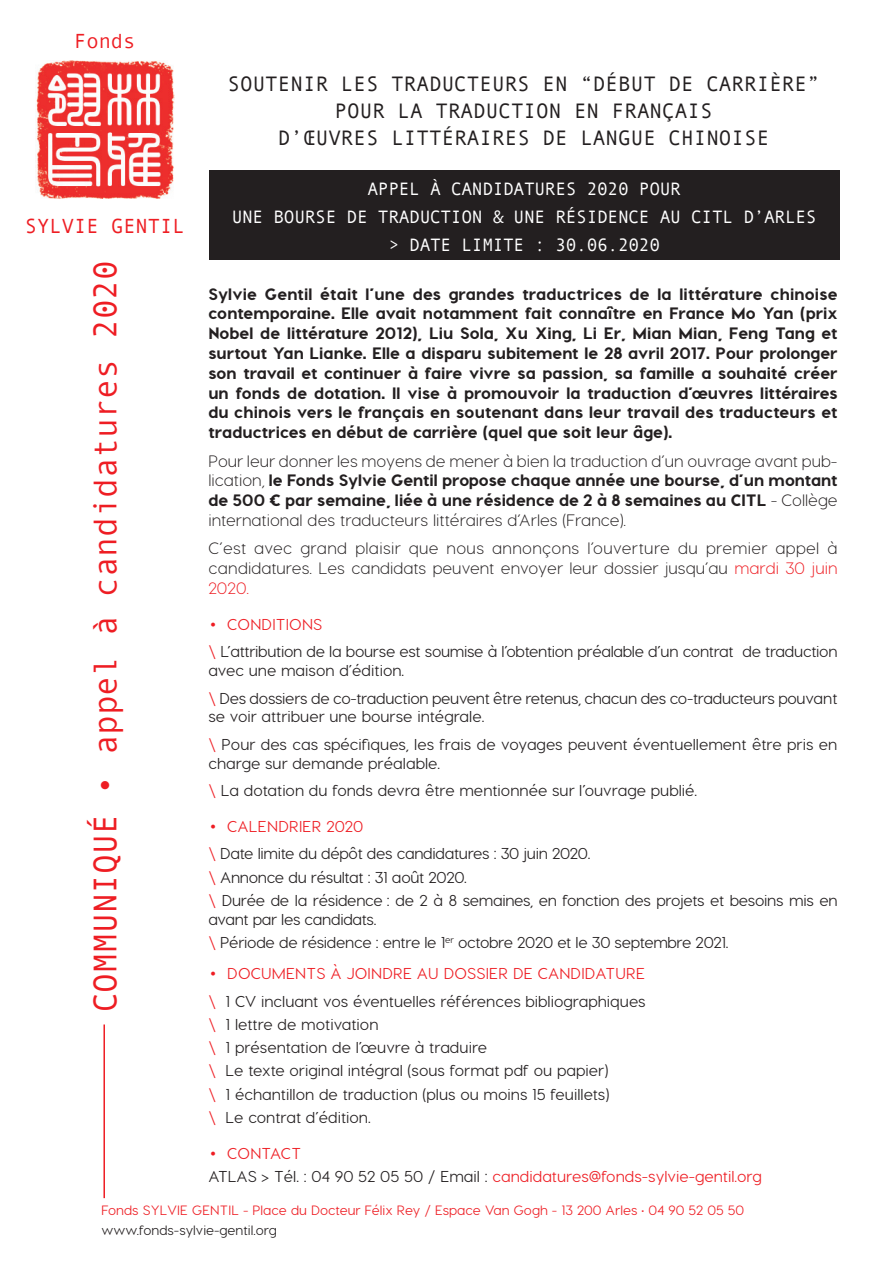
<style>
.page{position:relative;width:893px;height:1263px;background:#fff}
.page>*{position:absolute;margin:0;border:0;box-sizing:border-box;transform-origin:0 0}
.t1{font:33px "Andale Mono";color:#ee1d23}
.t2{font:21px/27px "Andale Mono";color:#231f20;text-align:center}
.t3{font:20.55px "Andale Mono";color:#ee1d23}
.t4{font:18px/28px "Andale Mono";letter-spacing:-.02em;color:#fff;text-align:center}
.t5{font:800 16.5px/19.8px "Visby CF";color:#231f20;text-align:justify}
.t6{font:300 16.5px/19.8px "Visby CF";color:#231f20;text-align:justify}
.t7{font:500 15.75px/27.5px "Visby CF";letter-spacing:-.005em;color:#231f20}
.t8{font:500 15.75px/23.1px "Visby CF";color:#ee1d23}
.t9{font:500 13.5px "Visby CF";color:#ee1d23}
.t10{font:500 13.5px "Visby CF";color:#231f20}
.s1{font-weight:800}
.s2{color:#ee1d23}
.s3{font-family:"Andale Mono";font-weight:400;color:#ee1d23}
.s4{font-family:"Andale Mono";font-weight:400}
.s5{color:#231f20}
</style>
<div class="page">
<img style="left:36px;top:60px;width:138px;height:139px">
<div style="left:209px;top:170px;width:631px;height:90px;background:#231f20"></div>
<hr style="left:103px;top:1024px;width:2px;height:174px;background:#ee1d23">
<h3 class="t3" style="left:74px;top:28px;width:63px">Fonds</h3>
<h3 class="t3" style="left:25px;top:212px;width:162px">SYLVIE GENTIL</h3>
<h2 class="t2" style="left:227px;top:69px;width:594px">SOUTENIR LES TRADUCTEURS EN “DÉBUT DE CARRIÈRE”<br>POUR LA TRADUCTION EN FRANÇAIS<br>D’ŒUVRES LITTÉRAIRES DE LANGUE CHINOISE</h2>
<p class="t4" style="left:232px;top:174px;width:586px">APPEL À CANDIDATURES 2020 POUR<br>UNE BOURSE DE TRADUCTION &amp; UNE RÉSIDENCE AU CITL D’ARLES &gt; DATE LIMITE : 30.06.2020</p>
<h1 class="t1" style="left:84px;top:1012px;width:754px;rotate:-90deg">COMMUNIQUÉ • appel à candidatures 2020</h1>
<p class="t5" style="left:208px;top:284px;width:631px">Sylvie Gentil était l’une des grandes traductrices de la littérature chinoise contemporaine. Elle avait notamment fait connaître en France Mo Yan (prix Nobel de littérature 2012), Liu Sola, Xu Xing, Li Er, Mian Mian, Feng Tang et surtout Yan Lianke. Elle a disparu subitement le 28 avril 2017. Pour prolonger son travail et continuer à faire vivre sa passion, sa famille a souhaité créer un fonds de dotation. Il vise à promouvoir la traduction d’œuvres littéraires du chinois vers le français en soutenant dans leur travail des traducteurs et traductrices en début de carrière (quel que soit leur âge).</p>
<p class="t6" style="left:208px;top:451px;width:631px">Pour leur donner les moyens de mener à bien la traduction d’un ouvrage avant pub&shy;lication, <span class="s1">le Fonds Sylvie Gentil propose chaque année une bourse, d’un montant de 500 € par semaine, liée à une résidence de 2 à 8 semaines au CITL</span> - Collège international des traducteurs littéraires d’Arles (France).</p>
<p class="t6" style="left:208px;top:538px;width:631px">C’est avec grand plaisir que nous annonçons l’ouverture du premier appel à candidatures. Les candidats peuvent envoyer leur dossier jusqu’au <span class="s2">mardi 30 juin 2020.</span></p>
<p class="t7" style="left:208px;top:610px;width:631px"><span class="s3">•</span> <span class="s2">CONDITIONS<br>\</span> L’attribution de la bourse est soumise à l’obtention préalable d’un contrat de traduction</p>
<p class="t7" style="left:208px;top:657px;width:631px">avec une maison d’édition.<br><span class="s2">\</span> Des dossiers de co-traduction peuvent être retenus, chacun des co-traducteurs pouvant</p>
<p class="t7" style="left:208px;top:703px;width:631px">se voir attribuer une bourse intégrale.<br><span class="s2">\</span> Pour des cas spécifiques, les frais de voyages peuvent éventuellement être pris en</p>
<p class="t7" style="left:208px;top:749px;width:490px">charge sur demande préalable.<br><span class="s2">\</span> La dotation du fonds devra être mentionnée sur l’ouvrage publié.</p>
<p class="t7" style="left:208px;top:812px;width:384px"><span class="s3">•</span> <span class="s2">CALENDRIER 2020<br>\</span> Date limite du dépôt des candidatures : 30 juin 2020.</p>
<p class="t7" style="left:208px;top:865px;width:631px;line-height:23.1px"><span class="s2">\</span> Annonce du résultat : 31 août 2020.<br><span class="s2">\</span> Durée de la résidence : de 2 à 8 semaines, en fonction des projets et besoins mis en</p>
<p class="t7" style="left:208px;top:907px;width:522px;line-height:23.1px">avant par les candidats.<br><span class="s2">\</span> Période de résidence : entre le 1<sup>er</sup> octobre 2020 et le 30 septembre 2021.</p>
<p class="t7" style="left:208px;top:960px;width:439px"><span class="s3">•</span> <span class="s2">DOCUMENTS À JOINDRE AU DOSSIER DE CANDIDATURE \</span> 1 CV incluant vos éventuelles références bibliographiques</p>
<p class="t7" style="left:208px;top:1013px;width:402px;line-height:23.1px"><span class="s2">\</span> 1 lettre de motivation<br><span class="s2">\</span> 1 présentation de l’œuvre à traduire<br><span class="s2">\</span> Le texte original intégral (sous format pdf ou papier) <span class="s2">\</span> 1 échantillon de traduction (plus ou moins 15 feuillets) <span class="s2">\</span> Le contrat d’édition.</p>
<p class="t8" style="left:208px;top:1141px;width:555px"><span class="s4">•</span> CONTACT<br><span class="s5">ATLAS &gt; Tél. : 04 90 52 05 50 / Email :</span> candidatures@fonds-sylvie-gentil.org</p>
<p class="t9" style="left:101px;top:1202px;width:644px">Fonds SYLVIE GENTIL - Place du Docteur Félix Rey / Espace Van Gogh - 13 200 Arles • 04 90 52 05 50</p>
<p class="t10" style="left:101px;top:1222px;width:177px">www.fonds-sylvie-gentil.org</p>
</div>
